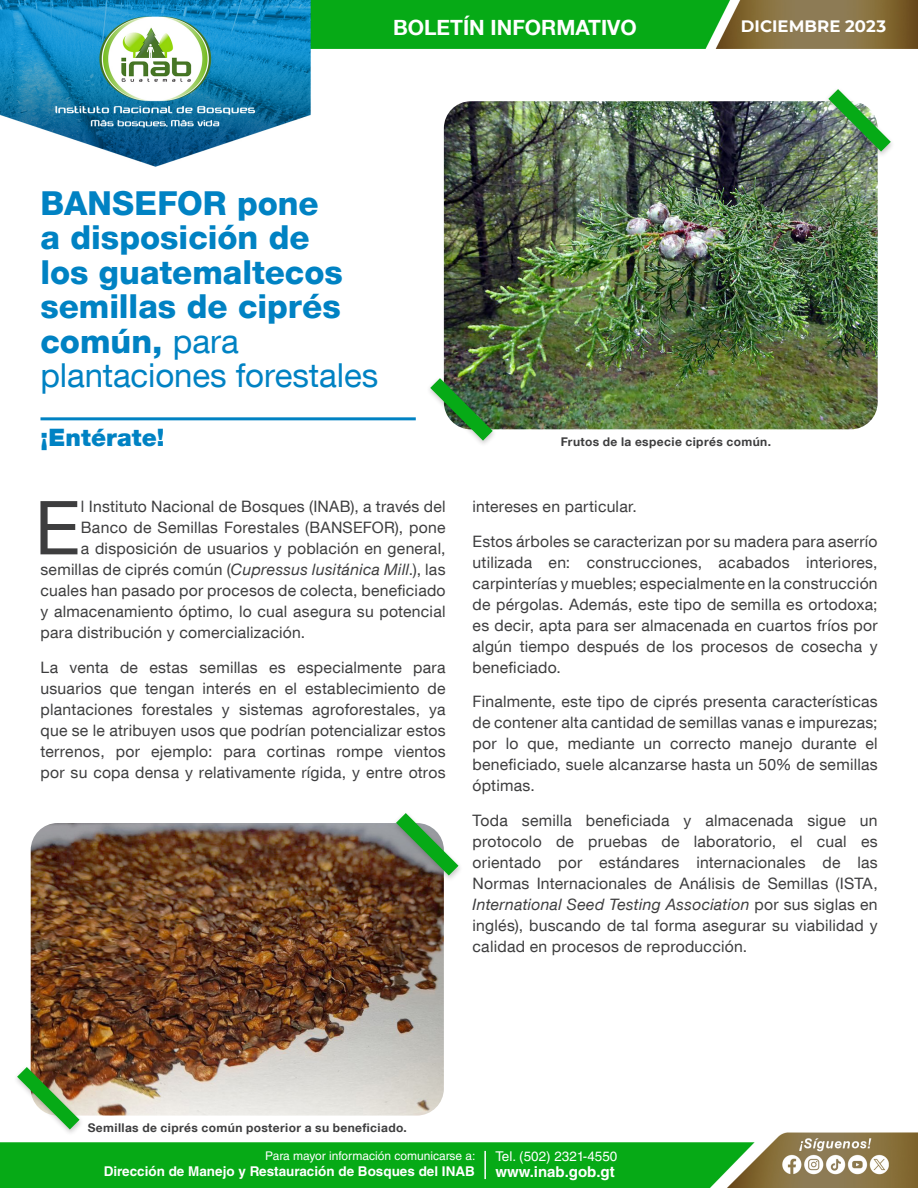
<style>
.page{position:relative;width:918px;height:1188px;background:#fff}
.page>*{position:absolute;margin:0;border:0;box-sizing:border-box;transform-origin:0 0}
.t1{font:74.55px "Helvetica Neue LT Com";color:#3e3e3f}
.t2{font:800 33px/34.5px "Helvetica Neue LT Com";color:#0082c3}
.t3{font:900 24px "Helvetica Neue LT Com";letter-spacing:.01em;color:#0082c3}
.t4{font:700 21px "Helvetica Neue LT Com";color:#fff}
.t5{font:700 16.5px "Montserrat";letter-spacing:.005em;color:#fff}
.t6{font:15.75px/21px "Helvetica Neue LT Com";letter-spacing:.015em;color:#3e3e3f;text-align:justify}
.t7{font:700 15px "Helvetica LT Std";color:#fff}
.t8{font:700 13.5px "Helvetica LT Std";color:#fff}
.t9{font:13.5px "Helvetica LT Std";color:#fff}
.t10{font:700 12px "Helvetica Neue LT Com";letter-spacing:.035em;color:#3e3e3f}
.t11{font:12px "Helvetica LT Std";color:#fff}
.s1{font-weight:400}
.s2{font-style:italic}
</style>
<div class="page">
<img style="left:0;top:0;width:918px;height:1188px">
<hr style="left:484px;top:1151px;width:2px;height:28px;background:#fff">
<img style="left:444px;top:101px;width:434px;height:328px">
<div style="left:824px;top:87px;width:71px;height:72px;background:#231f20;opacity:.25"></div>
<img style="left:828px;top:89px;width:63px;height:63px">
<div style="left:426px;top:376px;width:71px;height:71px;background:#231f20;opacity:.25"></div>
<img style="left:430px;top:378px;width:63px;height:63px">
<img style="left:31px;top:823px;width:413px;height:293px">
<div style="left:391px;top:811px;width:72px;height:72px;background:#231f20;opacity:.25"></div>
<svg style="left:396px;top:813px;width:63px;height:63px"></svg>
<div style="left:13px;top:1065px;width:71px;height:71px;background:#231f20;opacity:.25"></div>
<svg style="left:17px;top:1067px;width:63px;height:62px"></svg>
<hr style="left:40px;top:417px;width:376px;height:3px;background:#0082c3">
<p class="t4" style="left:393px;top:14px;width:245px">BOLETÍN INFORMATIVO</p>
<p class="t2" style="left:40px;top:186px;width:339px">BANSEFOR pone<br>a disposición de<br>los guatemaltecos semillas de ciprés común, <span class="s1">para plantaciones forestales</span></p>
<p class="t5" style="left:741px;top:14px;width:147px">DICIEMBRE 2023</p>
<p class="t3" style="left:40px;top:423px;width:125px">¡Entérate!</p>
<p class="t10" style="left:561px;top:434px;width:212px">Frutos de la especie ciprés común.</p>
<p class="t1" style="left:35px;top:482px;width:47px">E</p>
<p class="t6" style="left:81px;top:496px;width:366px">l Instituto Nacional de Bosques (INAB), a través del</p>
<p class="t6" style="left:81px;top:517px;width:366px">Banco de Semillas Forestales (BANSEFOR), pone</p>
<p class="t6" style="left:81px;top:538px;width:366px">a disposición de usuarios y población en general,</p>
<p class="t6" style="left:40px;top:559px;width:407px">semillas de ciprés común (<span class="s2">Cupressus lusitánica Mill</span>.), las</p>
<p class="t6" style="left:40px;top:580px;width:407px">cuales han pasado por procesos de colecta, beneficiado</p>
<p class="t6" style="left:40px;top:601px;width:407px">y almacenamiento óptimo, lo cual asegura su potencial</p>
<p class="t6" style="left:40px;top:622px;width:266px">para distribución y comercialización.</p>
<p class="t6" style="left:40px;top:656px;width:407px">La venta de estas semillas es especialmente para usuarios que tengan interés en el establecimiento de plantaciones forestales y sistemas agroforestales, ya que se le atribuyen usos que podrían potencializar estos terrenos, por ejemplo: para cortinas rompe vientos por su copa densa y relativamente rígida, y entre otros</p>
<p class="t6" style="left:473px;top:496px;width:166px">intereses en particular.</p>
<p class="t6" style="left:473px;top:530px;width:407px">Estos árboles se caracterizan por su madera para aserrío utilizada en: construcciones, acabados interiores, carpinterías y muebles; especialmente en la construcción de pérgolas. Además, este tipo de semilla es ortodoxa; es decir, apta para ser almacenada en cuartos fríos por algún tiempo después de los procesos de cosecha y beneficiado.</p>
<p class="t6" style="left:473px;top:691px;width:407px">Finalmente, este tipo de ciprés presenta características de contener alta cantidad de semillas vanas e impurezas; por lo que, mediante un correcto manejo durante el beneficiado, suele alcanzarse hasta un 50% de semillas óptimas.</p>
<p class="t6" style="left:473px;top:809px;width:407px">Toda semilla beneficiada y almacenada sigue un protocolo de pruebas de laboratorio, el cual es orientado por estándares internacionales de las Normas Internacionales de Análisis de Semillas (ISTA, <span class="s2">International Seed Testing Association</span> por sus siglas en inglés), buscando de tal forma asegurar su viabilidad y calidad en procesos de reproducción.</p>
<p class="t10" style="left:88px;top:1120px;width:321px">Semillas de ciprés común posterior a su beneficiado.</p>
<p class="t11" style="left:265px;top:1149px;width:212px">Para mayor información comunicarse a:</p>
<p class="t8" style="left:104px;top:1164px;width:373px">Dirección de Manejo y Restauración de Bosques del INAB</p>
<p class="t9" style="left:495px;top:1148px;width:124px">Tel. (502) 2321-4550</p>
<p class="t7" style="left:495px;top:1163px;width:121px">www.inab.gob.gt</p>
</div>
